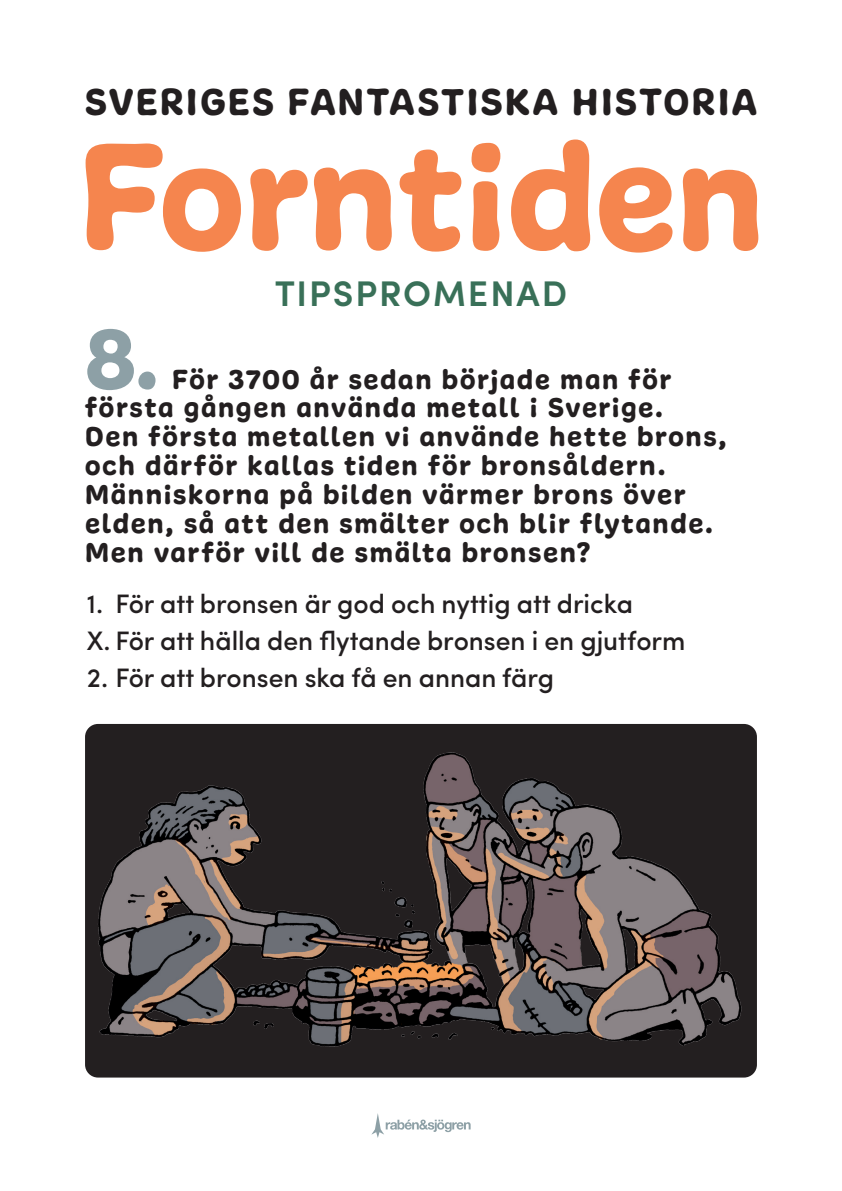
<style>
.page{position:relative;width:842px;height:1191px;background:#fff}
.page>*{position:absolute;margin:0;border:0;box-sizing:border-box;transform-origin:0 0}
.t1{font:159.2px "Freude";color:#f5854e}
.Kapitelrubrik_centre{font:90px "Freude";color:#8da0a6}
.t2{font:39.8px "Freude";letter-spacing:.055em;color:#231f20}
.t3{font:600 35.7px "Sofia Pro";letter-spacing:.055em;color:#397058}
.Kapitelrubrik_centre-2{font:29px/28.8px "Freude";letter-spacing:.06em;color:#231f20}
.Bröd_Sofia_Pro_Mediu{font:500 26.7px "Sofia Pro";color:#231f20}
</style>
<div class="page">
<svg style="left:371px;top:1113px;width:100px;height:25px"></svg>
<div style="left:85px;top:724px;width:672px;height:353px;background:#231f20"></div>
<img style="left:85px;top:738px;width:672px;height:309px">
<h3 class="t2" style="left:85px;top:77px;width:674px">SVERIGES FANTASTISKA HISTORIA</h3>
<h1 class="t1" style="left:78px;top:99px;width:688px">Forntiden</h1>
<p class="t3" style="left:275px;top:267px;width:294px">TIPSPROMENAD</p>
<p class="Kapitelrubrik_centre" style="left:85px;top:303px;width:76px">8.</p>
<p class="Kapitelrubrik_centre-2" style="left:85px;top:365px;width:643px;text-indent:87px">För 3700 år sedan började man för första gången använda metall i Sverige.<br>Den första metallen vi använde hette brons, och därför kallas tiden för bronsåldern.<br>Människorna på bilden värmer brons över elden, så att den smälter och blir flytande.<br>Men varför vill de smälta bronsen?</p>
<p class="Bröd_Sofia_Pro_Mediu" style="left:87px;top:583px;width:548px">1. För att bronsen är god och nyttig att dricka</p>
<p class="Bröd_Sofia_Pro_Mediu" style="left:87px;top:620px;width:600px">X. För att hälla den flytande bronsen i en gjutform</p>
<p class="Bröd_Sofia_Pro_Mediu" style="left:87px;top:658px;width:469px">2. För att bronsen ska få en annan färg</p>
</div>
